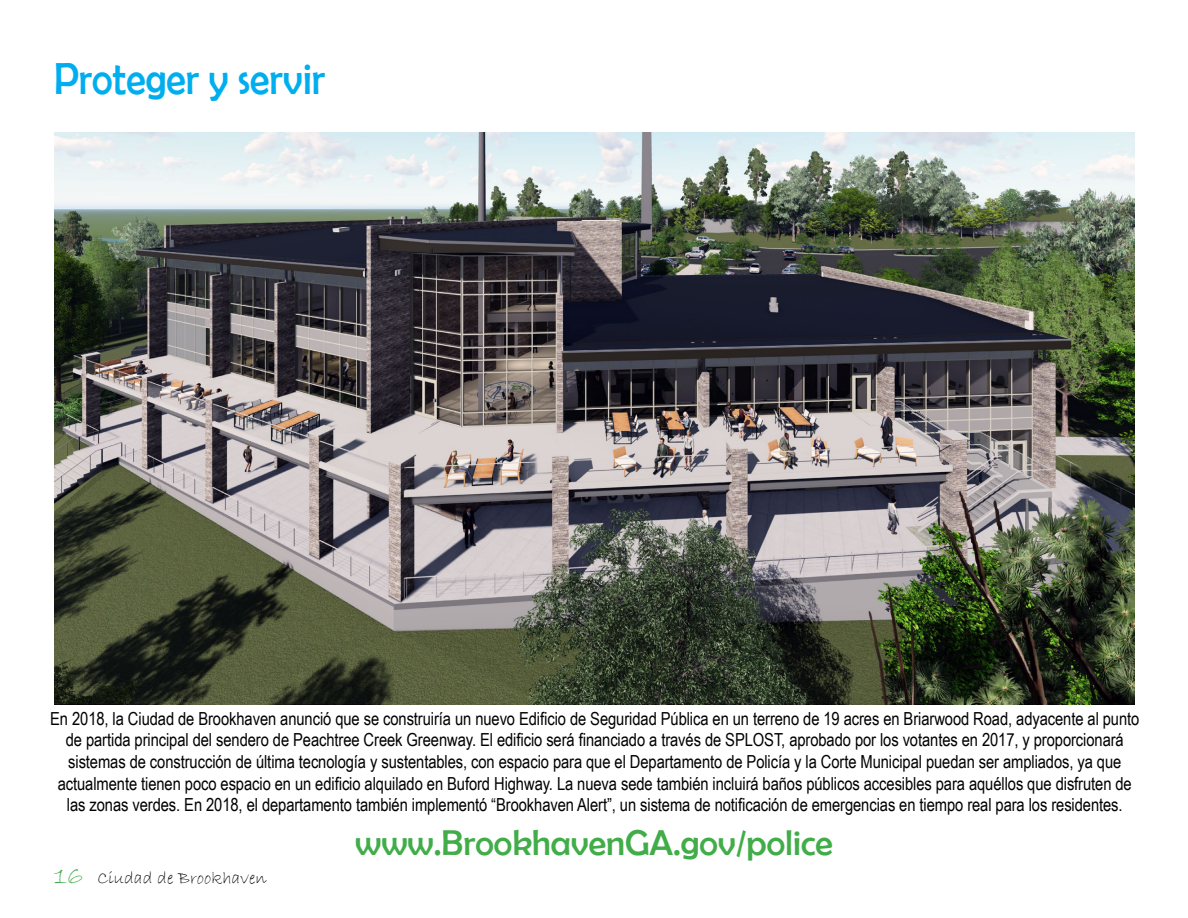
<style>
.page{position:relative;width:1188px;height:918px;background:#fff}
.page>*{position:absolute;margin:0;border:0;box-sizing:border-box;transform-origin:0 0}
.t1{font:45px "Berlin Sans FB";color:#00aeef;scale:.89 1}
.t2{font:36px "Berlin Sans FB";color:#41ad49}
.t3{font:18px/21.6px "Arial Narrow";letter-spacing:-.005em;color:#000;text-align:center}
.t4{font:18px "Bradley Hand ITC";color:#000}
.s1{font-size:27px;color:#41ad49}
</style>
<div class="page">
<img style="left:54px;top:132px;width:1080px;height:573px">
<h1 class="t1" style="left:54px;top:54px;width:306px">Proteger y servir</h1>
<p class="t3" style="left:50px;top:707px;width:1091px">En 2018, la Ciudad de Brookhaven anunció que se construiría un nuevo Edificio de Seguridad Pública en un terreno de 19 acres en Briarwood Road, adyacente al punto de partida principal del sendero de Peachtree Creek Greenway. El edificio será financiado a través de SPLOST, aprobado por los votantes en 2017, y proporcionará sistemas de construcción de última tecnología y sustentables, con espacio para que el Departamento de Policía y la Corte Municipal puedan ser ampliados, ya que actualmente tienen poco espacio en un edificio alquilado en Buford Highway. La nueva sede también incluirá baños públicos accesibles para aquéllos que disfruten de las zonas verdes. En 2018, el departamento también implementó “Brookhaven Alert”, un sistema de notificación de emergencias en tiempo real para los residentes.</p>
<p class="t4" style="left:54px;top:866px;width:214px"><span class="s1">16</span> Ciudad de Brookhaven</p>
<h2 class="t2" style="left:355px;top:823px;width:479px">www.BrookhavenGA.gov/police</h2>
</div>
